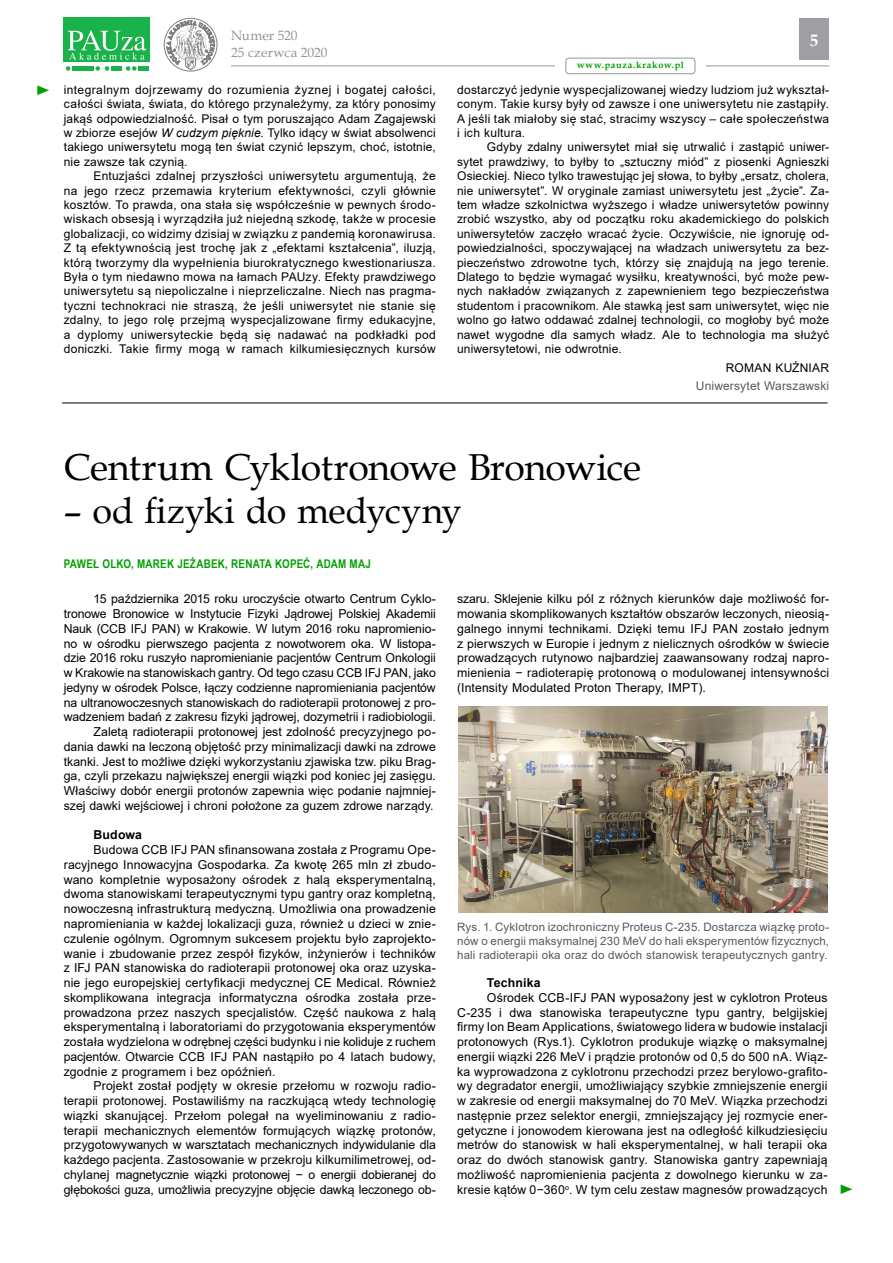
<style>
.page{position:relative;width:893px;height:1263px;background:#fff}
.page>*{position:absolute;margin:0;border:0;box-sizing:border-box;transform-origin:0 0}
.t1{font:37.5px "Book Antiqua";letter-spacing:-.015em;color:#000}
.t2{font:36px "Book Antiqua";letter-spacing:-.01em;color:#000}
.t3{font:700 16.5px "Book Antiqua";color:#fff}
.t4{font:13.5px/16.2px "Book Antiqua";letter-spacing:.005em;color:#939598}
.t5{font:13.5px "Times New Roman";color:#00a000;scale:1.22 1}
.t6{font:12.3px/14.7px "Arial";letter-spacing:-.005em;color:#000;text-align:justify}
.t7{font:700 12.3px "Arial";letter-spacing:.015em;color:#000}
.t8{font:12px/14.4px "Arial";letter-spacing:.02em;color:#000;text-align:justify}
.t9{font:700 12px "Arial Narrow";letter-spacing:.02em;color:#00a000}
.t10{font:12px "Arial";letter-spacing:.01em;color:#58595b}
.t11{font:11.55px/13.8px "Arial";letter-spacing:.015em;color:#58595b;text-align:justify}
.t12{font:700 9.15px "Book Antiqua";letter-spacing:.075em;color:#00a000}
.s1{font-style:italic}
</style>
<div class="page">
<div style="left:799px;top:18px;width:30px;height:42px;background:#9d9fa2"></div>
<svg style="left:66px;top:66px;width:4px;height:5px"></svg>
<svg style="left:96px;top:66px;width:13px;height:5px"></svg>
<svg style="left:126px;top:66px;width:11px;height:5px"></svg>
<div style="left:72px;top:66px;width:10px;height:5px;background:#19b24b"></div>
<div style="left:84px;top:66px;width:10px;height:5px;background:#19b24b"></div>
<div style="left:111px;top:66px;width:10px;height:5px;background:#19b24b"></div>
<div style="left:138px;top:66px;width:10px;height:5px;background:#19b24b"></div>
<div style="left:64px;top:18px;width:86px;height:44px;background:#19b24b"></div>
<svg style="left:68px;top:30px;width:78px;height:30px"></svg>
<hr style="left:231px;top:66px;width:324px;height:1px;background:#939598">
<div style="left:566px;top:58px;width:129px;height:16px;border:1px solid #939598;border-radius:3px"></div>
<hr style="left:706px;top:66px;width:123px;height:1px;background:#939598">
<div style="left:164px;top:18px;width:53px;height:53px;border:1px solid #000;border-radius:50%"></div>
<svg style="left:167px;top:17px;width:48px;height:53px"></svg>
<img style="left:459px;top:706px;width:368px;height:206px">
<hr style="left:62px;top:403px;width:765px;height:1px;background:#000">
<p class="t5" style="left:35px;top:81px;width:15px">►</p>
<p class="t4" style="left:231px;top:27px;width:98px">Numer 520<br>25 czerwca 2020</p>
<h3 class="t3" style="left:810px;top:30px;width:10px">5</h3>
<p class="t12" style="left:577px;top:59px;width:108px">www.pauza.krakow.pl</p>
<p class="t8" style="left:64px;top:82px;width:374px">integralnym dojrzewamy do rozumienia żyznej i bogatej całości, całości świata, świata, do którego przynależymy, za który ponosimy jakąś odpowiedzialność. Pisał o tym poruszająco Adam Zagajewski w zbiorze esejów <span class="s1">W cudzym pięknie</span>. Tylko idący w świat absolwenci takiego uniwersytetu mogą ten świat czynić lepszym, choć, istotnie, nie zawsze tak czynią.</p>
<p class="t8" style="left:64px;top:169px;width:374px;text-indent:30px">Entuzjaści zdalnej przyszłości uniwersytetu argumentują, że na jego rzecz przemawia kryterium efektywności, czyli głównie kosztów. To prawda, ona stała się współcześnie w pewnych środo&shy;wiskach obsesją i wyrządziła już niejedną szkodę, także w procesie globalizacji, co widzimy dzisiaj w związku z pandemią koronawirusa.<br>Z tą efektywnością jest trochę jak z „efektami kształcenia”, iluzją, którą tworzymy dla wypełnienia biurokratycznego kwestionariusza.<br>Była o tym niedawno mowa na łamach PAUzy. Efekty prawdziwego uniwersytetu są niepoliczalne i nieprzeliczalne. Niech nas pragma&shy;tyczni technokraci nie straszą, że jeśli uniwersytet nie stanie się zdalny, to jego rolę przejmą wyspecjalizowane firmy edukacyjne, a dyplomy uniwersyteckie będą się nadawać na podkładki pod doniczki. Takie firmy mogą w ramach kilkumiesięcznych kursów</p>
<p class="t8" style="left:457px;top:82px;width:374px">dostarczyć jedynie wyspecjalizowanej wiedzy ludziom już wykształ&shy;conym. Takie kursy były od zawsze i one uniwersytetu nie zastąpiły.<br>A jeśli tak miałoby się stać, stracimy wszyscy – całe społeczeństwa i ich kultura.</p>
<p class="t8" style="left:457px;top:140px;width:374px;text-indent:30px">Gdyby zdalny uniwersytet miał się utrwalić i zastąpić uniwer&shy;sytet prawdziwy, to byłby to „sztuczny miód” z piosenki Agnieszki Osieckiej. Nieco tylko trawestując jej słowa, to byłby „ersatz, cholera, nie uniwersytet”. W oryginale zamiast uniwersytetu jest „życie”. Za&shy;tem władze szkolnictwa wyższego i władze uniwersytetów powinny zrobić wszystko, aby od początku roku akademickiego do polskich uniwersytetów zaczęło wracać życie. Oczywiście, nie ignoruję od&shy;powiedzialności, spoczywającej na władzach uniwersytetu za bez&shy;pieczeństwo zdrowotne tych, którzy się znajdują na jego terenie.<br>Dlatego to będzie wymagać wysiłku, kreatywności, być może pew&shy;nych nakładów związanych z zapewnieniem tego bezpieczeństwa studentom i pracownikom. Ale stawką jest sam uniwersytet, więc nie wolno go łatwo oddawać zdalnej technologii, co mogłoby być może nawet wygodne dla samych władz. Ale to technologia ma służyć uniwersytetowi, nie odwrotnie.</p>
<p class="t8" style="left:726px;top:360px;width:105px">ROMAN KUŹNIAR</p>
<p class="t10" style="left:696px;top:378px;width:135px">Uniwersytet Warszawski</p>
<h1 class="t1" style="left:64px;top:441px;width:579px">Centrum Cyklotronowe Bronowice</h1>
<h2 class="t2" style="left:64px;top:486px;width:400px">– od fizyki do medycyny</h2>
<p class="t9" style="left:64px;top:555px;width:309px">PAWEŁ OLKO, MAREK JEŻABEK, RENATA KOPEĆ, ADAM MAJ</p>
<p class="t6" style="left:64px;top:591px;width:374px;text-align:right">15 października 2015 roku uroczyście otwarto Centrum Cyklo&shy;tronowe Bronowice w Instytucie Fizyki Jądrowej Polskiej Akademii Nauk (CCB IFJ PAN) w Krakowie. W lutym 2016 roku napromienio&shy;no w ośrodku pierwszego pacjenta z nowotworem oka. W listopa&shy;dzie 2016 roku ruszyło napromienianie pacjentów Centrum Onkologii w Krakowie na stanowiskach gantry. Od tego czasu CCB IFJ PAN, jako jedyny w ośrodek Polsce, łączy codzienne napromieniania pacjentów na ultranowoczesnych stanowiskach do radioterapii protonowej z pro&shy;wadzeniem badań z zakresu fizyki jądrowej, dozymetrii i radiobiologii.<br>Zaletą radioterapii protonowej jest zdolność precyzyjnego po&shy;dania dawki na leczoną objętość przy minimalizacji dawki na zdrowe tkanki. Jest to możliwe dzięki wykorzystaniu zjawiska tzw. piku Brag&shy;ga, czyli przekazu największej energii wiązki pod koniec jej zasięgu.<br>Właściwy dobór energii protonów zapewnia więc podanie najmniej&shy;szej dawki wejściowej i chroni położone za guzem zdrowe narządy.</p>
<p class="t7" style="left:94px;top:826px;width:50px">Budowa</p>
<p class="t6" style="left:64px;top:842px;width:374px;text-indent:30px">Budowa CCB IFJ PAN sfinansowana została z Programu Ope&shy;racyjnego Innowacyjna Gospodarka. Za kwotę 265 mln zł zbudo&shy;wano kompletnie wyposażony ośrodek z halą eksperymentalną, dwoma stanowiskami terapeutycznymi typu gantry oraz kompletną, nowoczesną infrastrukturą medyczną. Umożliwia ona prowadzenie napromieniania w każdej lokalizacji guza, również u dzieci w znie&shy;czulenie ogólnym. Ogromnym sukcesem projektu było zaprojekto&shy;wanie i zbudowanie przez zespół fizyków, inżynierów i techników z IFJ PAN stanowiska do radioterapii protonowej oka oraz uzyska&shy;nie jego europejskiej certyfikacji medycznej CE Medical. Również skomplikowana integracja informatyczna ośrodka została prze&shy;prowadzona przez naszych specjalistów. Część naukowa z halą eksperymentalną i laboratoriami do przygotowania eksperymentów została wydzielona w odrębnej części budynku i nie koliduje z ruchem pacjentów. Otwarcie CCB IFJ PAN nastąpiło po 4 latach budowy, zgodnie z programem i bez opóźnień.</p>
<p class="t6" style="left:64px;top:1079px;width:374px;text-indent:30px">Projekt został podjęty w okresie przełomu w rozwoju radio&shy;terapii protonowej. Postawiliśmy na raczkującą wtedy technologię wiązki skanującej. Przełom polegał na wyeliminowaniu z radio&shy;terapii mechanicznych elementów formujących wiązkę protonów, przygotowywanych w warsztatach mechanicznych indywidulanie dla każdego pacjenta. Zastosowanie w przekroju kilkumilimetrowej, od&shy;chylanej magnetycznie wiązki protonowej − o energii dobieranej do głębokości guza, umożliwia precyzyjne objęcie dawką leczonego ob-</p>
<p class="t6" style="left:457px;top:591px;width:374px">szaru. Sklejenie kilku pól z różnych kierunków daje możliwość for&shy;mowania skomplikowanych kształtów obszarów leczonych, nieosią&shy;galnego innymi technikami. Dzięki temu IFJ PAN zostało jednym z pierwszych w Europie i jednym z nielicznych ośrodków w świecie prowadzących rutynowo najbardziej zaawansowany rodzaj napro&shy;mienienia − radioterapię protonową o modulowanej intensywności (Intensity Modulated Proton Therapy, IMPT).</p>
<p class="t11" style="left:457px;top:920px;width:374px">Rys. 1. Cyklotron izochroniczny Proteus C-235. Dostarcza wiązkę proto&shy;nów o energii maksymalnej 230 MeV do hali eksperymentów fizycznych, hali radioterapii oka oraz do dwóch stanowisk terapeutycznych gantry.</p>
<p class="t7" style="left:487px;top:974px;width:55px">Technika</p>
<p class="t6" style="left:457px;top:990px;width:372px;text-indent:30px">Ośrodek CCB-IFJ PAN wyposażony jest w cyklotron Proteus C-235 i dwa stanowiska terapeutyczne typu gantry, belgijskiej firmy Ion Beam Applications, światowego lidera w budowie instalacji protonowych (Rys.1). Cyklotron produkuje wiązkę o maksymalnej energii wiązki 226 MeV i prądzie protonów od 0,5 do 500 nA. Wiąz&shy;ka wyprowadzona z cyklotronu przechodzi przez berylowo-grafito&shy;wy degradator energii, umożliwiający szybkie zmniejszenie energii w zakresie od energii maksymalnej do 70 MeV. Wiązka przechodzi następnie przez selektor energii, zmniejszający jej rozmycie ener&shy;getyczne i jonowodem kierowana jest na odległość kilkudziesięciu metrów do stanowisk w hali eksperymentalnej, w hali terapii oka oraz do dwóch stanowisk gantry. Stanowiska gantry zapewniają możliwość napromienienia pacjenta z dowolnego kierunku w za&shy;kresie kątów 0−360<sup>o</sup>. W tym celu zestaw magnesów prowadzących</p>
<p class="t5" style="left:839px;top:1179px;width:15px">►</p>
</div>
